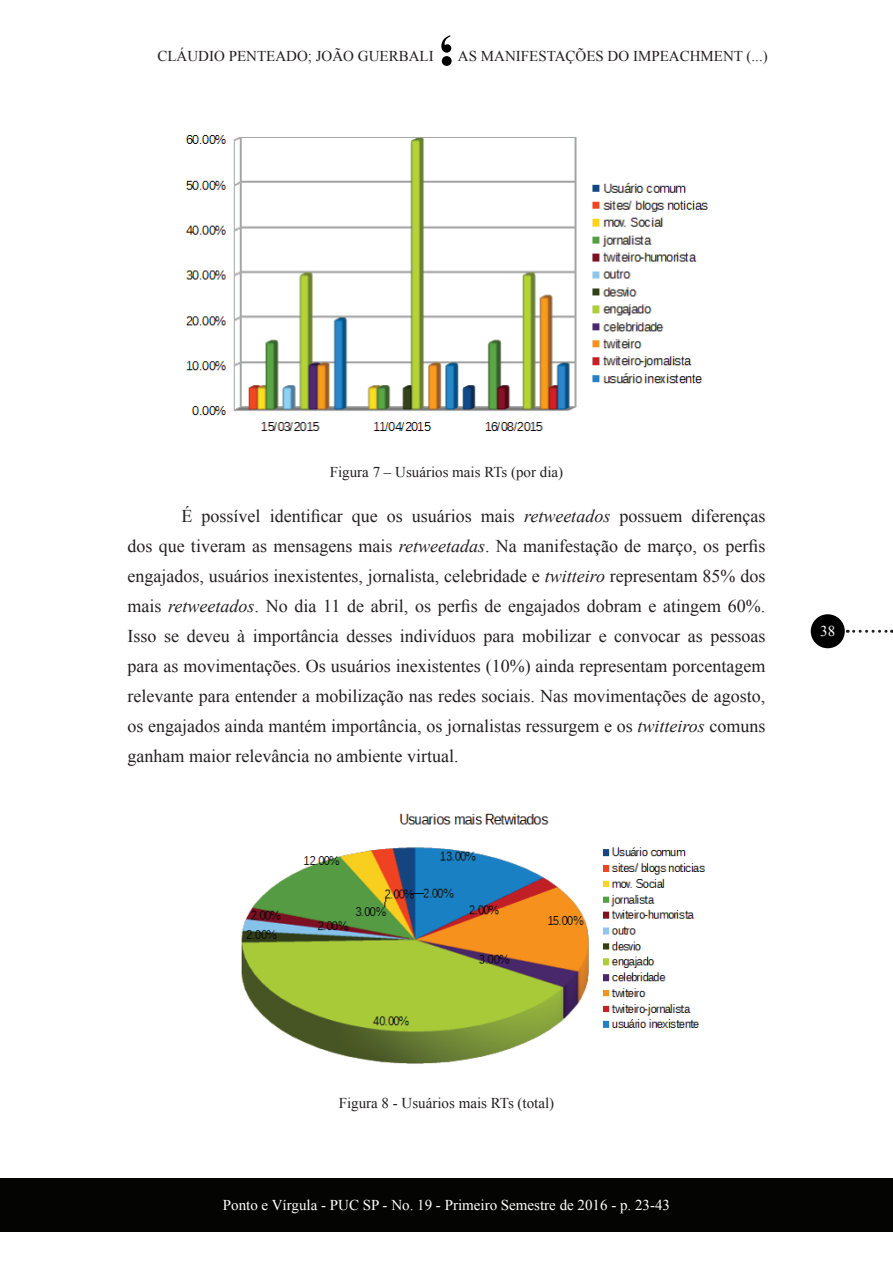
<style>
.page{position:relative;width:893px;height:1263px;background:#fff}
.page>*{position:absolute;margin:0;border:0;box-sizing:border-box;transform-origin:0 0}
.t1{font:18px/30px "Times New Roman";color:#231f20;text-align:justify}
.t2{font:15px "Times New Roman";color:#231f20}
.t3{font:15px "Times New Roman";color:#fff}
.s1{font-style:italic}
</style>
<div class="page">
<svg style="left:441px;top:35px;width:11px;height:31px"></svg>
<div style="left:0;top:1178px;width:893px;height:54px;background:#040503"></div>
<div style="left:811px;top:614px;width:34px;height:34px;background:#000;border-radius:50%"></div>
<svg style="left:854px;top:630px;width:38px;height:3px"></svg>
<img style="left:186px;top:135px;width:522px;height:296px">
<img style="left:241px;top:813px;width:465px;height:251px">
<p class="t2" style="left:157px;top:46px;width:278px">CLÁUDIO PENTEADO; JOÃO GUERBALI</p>
<p class="t2" style="left:458px;top:46px;width:311px">AS MANIFESTAÇÕES DO IMPEACHMENT (...)</p>
<p class="t2" style="left:330px;top:462px;width:235px">Figura 7 – Usuários mais RTs (por dia)</p>
<p class="t1" style="left:128px;top:501px;width:639px;text-indent:54px">É possível identificar que os usuários mais <span class="s1">retweetados</span> possuem diferenças dos que tiveram as mensagens mais <span class="s1">retweetadas</span>. Na manifestação de março, os perfis engajados, usuários inexistentes, jornalista, celebridade e <span class="s1">twitteiro</span> representam 85% dos mais <span class="s1">retweetados</span>. No dia 11 de abril, os perfis de engajados dobram e atingem 60%.<br>Isso se deveu à importância desses indivíduos para mobilizar e convocar as pessoas para as movimentações. Os usuários inexistentes (10%) ainda representam porcentagem relevante para entender a mobilização nas redes sociais. Nas movimentações de agosto, os engajados ainda mantém importância, os jornalistas ressurgem e os <span class="s1">twitteiros</span> comuns ganham maior relevância no ambiente virtual.</p>
<p class="t3" style="left:820px;top:621px;width:16px">38</p>
<p class="t2" style="left:339px;top:1093px;width:217px">Figura 8 - Usuários mais RTs (total)</p>
<p class="t3" style="left:223px;top:1195px;width:449px">Ponto e Vírgula - PUC SP - No. 19 - Primeiro Semestre de 2016 - p. 23-43</p>
</div>
